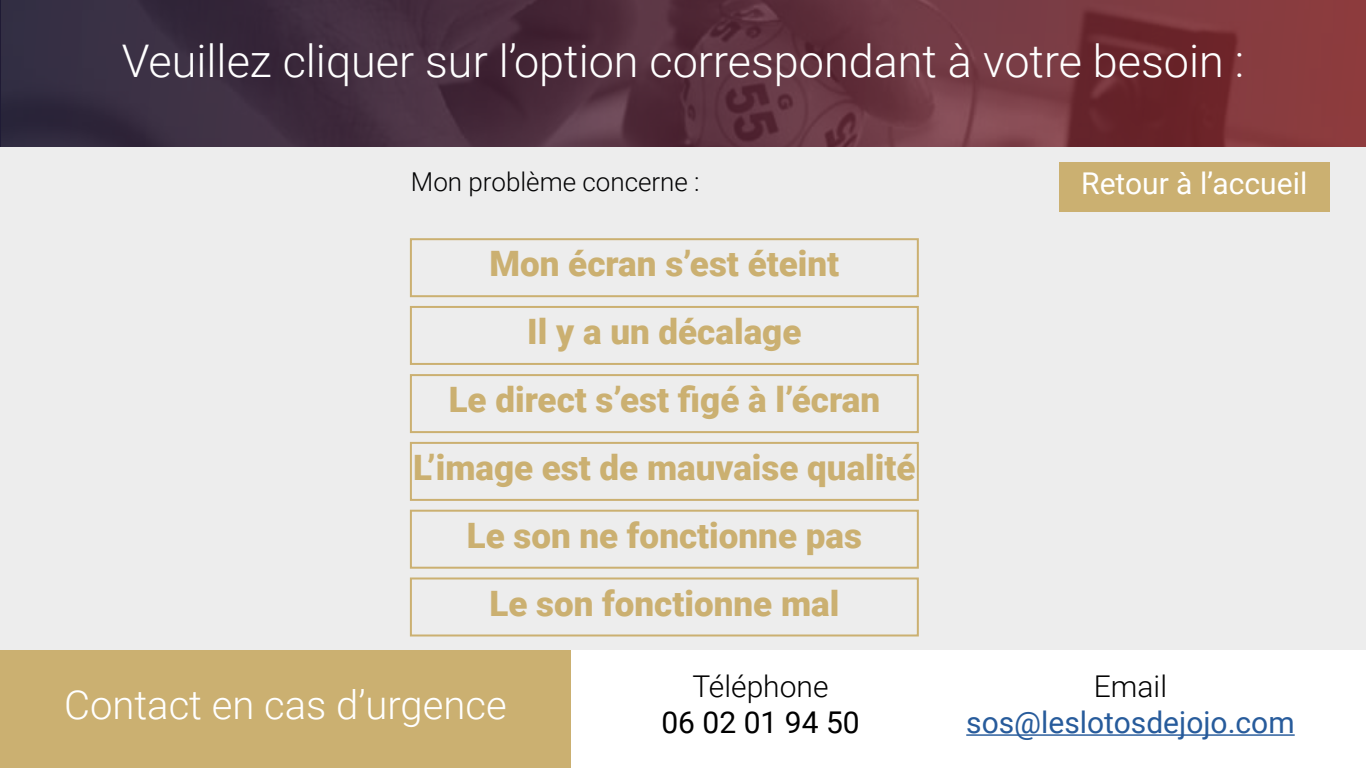
<style>
.page{position:relative;width:1366px;height:768px;background:#fff}
.page>*{position:absolute;margin:0;border:0;box-sizing:border-box;transform-origin:0 0}
.t1{font:300 45px "Roboto";color:#fff}
.t2{font:300 40px "Roboto";color:#fff}
.t3{font:900 35px/67.9px "Roboto";color:#cbb071;text-align:center}
.t4{font:30px "Roboto";color:#275b9b}
.t5{font:30px "Roboto";color:#fff}
.t6{font:300 30px "Roboto";color:#000}
.t7{font:30px "Roboto";color:#000}
.t8{font:300 26px "Roboto";color:#020203}
</style>
<div class="page">
<div style="left:0;top:650px;width:571px;height:118px;background:#cbb071"></div>
<svg style="left:0;top:0;width:1366px;height:147px;background:#59313e"></svg>
<div style="left:0;top:147px;width:1366px;height:503px;background:#ededed"></div>
<hr style="left:966px;top:734px;width:329px;height:2px;background:#275b9b">
<div style="left:1059px;top:162px;width:271px;height:50px;background:#cbb071"></div>
<div style="left:410px;top:238px;width:509px;height:59px;border:2px solid #cbb071"></div>
<div style="left:410px;top:306px;width:509px;height:59px;border:2px solid #cbb071"></div>
<div style="left:410px;top:374px;width:509px;height:59px;border:2px solid #cbb071"></div>
<div style="left:410px;top:442px;width:509px;height:59px;border:2px solid #cbb071"></div>
<div style="left:410px;top:510px;width:509px;height:59px;border:2px solid #cbb071"></div>
<div style="left:410px;top:578px;width:509px;height:59px;border:2px solid #cbb071"></div>
<p class="t1" style="left:122px;top:30px;width:1124px">Veuillez cliquer sur l’option correspondant à votre besoin :</p>
<p class="t8" style="left:411px;top:164px;width:290px">Mon problème concerne :</p>
<p class="t3" style="left:413px;top:229px;width:504px">Mon écran s’est éteint<br>Il y a un décalage<br>Le direct s’est figé à l’écran<br>L’image est de mauvaise qualité<br>Le son ne fonctionne pas<br>Le son fonctionne mal</p>
<p class="t2" style="left:64px;top:676px;width:444px">Contact en cas d’urgence</p>
<p class="t6" style="left:692px;top:665px;width:138px">Téléphone</p>
<p class="t7" style="left:661px;top:701px;width:200px">06 02 01 94 50</p>
<p class="t5" style="left:1081px;top:162px;width:228px">Retour à l’accueil</p>
<p class="t6" style="left:1094px;top:665px;width:75px">Email</p>
<p class="t4" style="left:966px;top:701px;width:330px">sos@leslotosdejojo.com</p>
</div>
